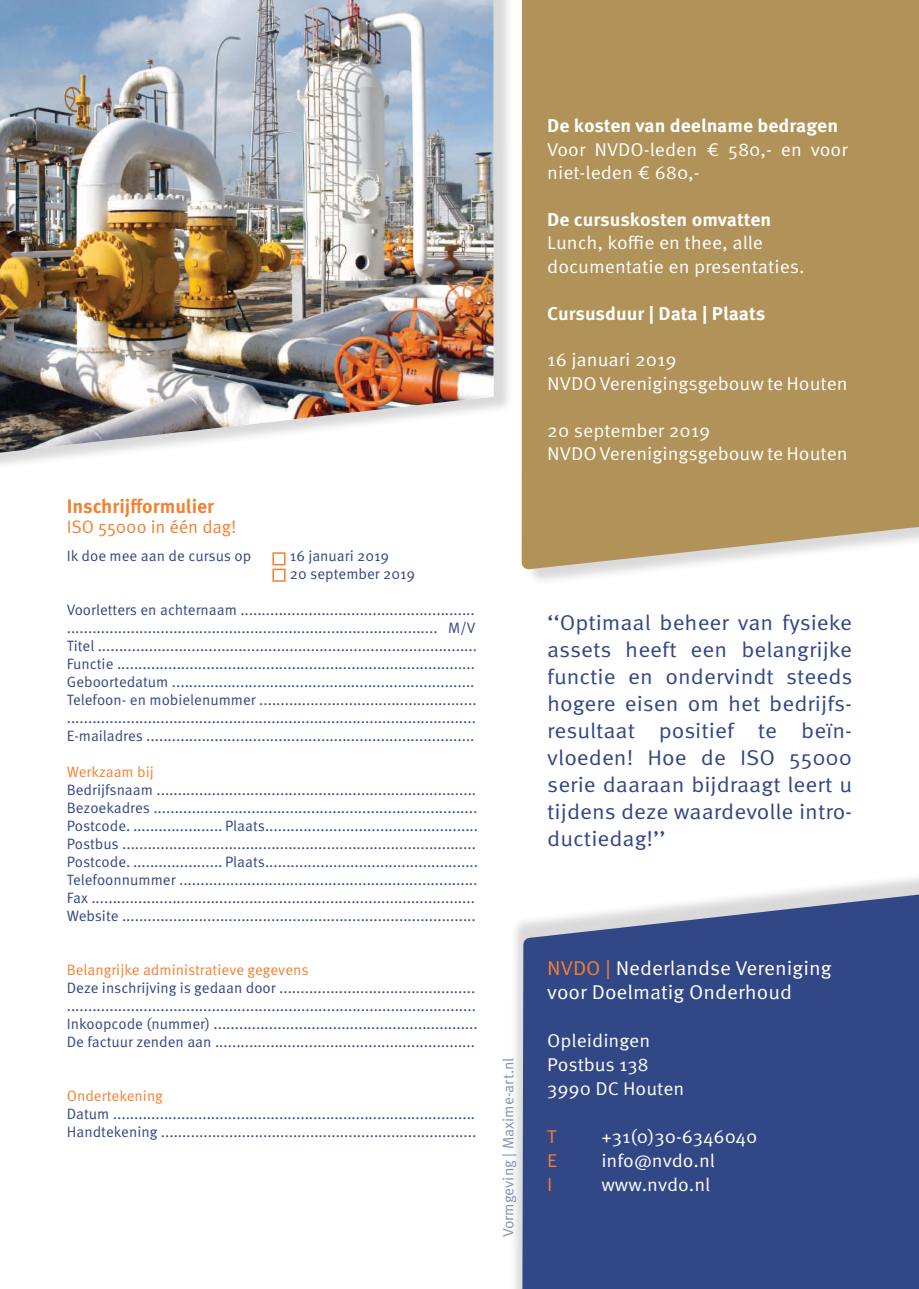
<style>
.page{position:relative;width:919px;height:1289px;background:#fff}
.page>*{position:absolute;margin:0;border:0;box-sizing:border-box;transform-origin:0 0}
.t1{font:21.3px/27px "Meta OT";color:#324786;text-align:justify;scale:1.07 1}
.t2{font:19.95px "Meta OT";color:#fff;scale:1.05 1}
.t3{font:700 19.5px "Meta OT";color:#f58032}
.t4{font:18.6px/23.4px "Meta OT";color:#fff;scale:1.05 1}
.t5{font:700 18.6px "Meta OT";color:#fff;scale:1.05 1}
.t6{font:18.6px "Meta OT";color:#f58032;scale:1.05 1}
.t7{font:18px "Meta OT";letter-spacing:-.01em;color:#f58032}
.t8{font:15px/18px "Meta OT";color:#324786}
.t9{font:15px "Meta OT";color:#f58032}
.t10{font:15px "Meta OT";letter-spacing:-.005em;color:#8490b6}
.s1{color:#f58032}
</style>
<div class="page">
<svg style="left:514px;top:878px;width:404px;height:410px;background:#475a92"></svg>
<div style="left:521px;top:0;width:397px;height:577px;background:#b19259"></div>
<div style="left:0;top:0;width:513px;height:473px;background:#231f20;opacity:.17"></div>
<img style="left:0;top:0;width:493px;height:452px">
<div style="left:272px;top:552px;width:13px;height:13px;background:#fff;border:2px solid #f58032"></div>
<div style="left:272px;top:568px;width:13px;height:13px;background:#fff;border:2px solid #f58032"></div>
<p class="t3" style="left:67px;top:494px;width:149px">Inschrijfformulier</p>
<p class="t7" style="left:67px;top:515px;width:171px">ISO 5500o in één dag!</p>
<p class="t8" style="left:67px;top:547px;width:186px">Ik doe mee aan de cursus op</p>
<p class="t8" style="left:290px;top:547px;width:101px">16 januari 2019</p>
<p class="t8" style="left:290px;top:565px;width:127px">20 september 2019</p>
<p class="t8" style="left:67px;top:601px;width:409px">Voorletters en achternaam .......................................................</p>
<p class="t8" style="left:67px;top:619px;width:410px">....................................................................................... M/V</p>
<p class="t8" style="left:67px;top:637px;width:412px">Titel .........................................................................................</p>
<p class="t8" style="left:67px;top:655px;width:410px">Functie ....................................................................................</p>
<p class="t8" style="left:67px;top:673px;width:409px">Geboortedatum .......................................................................</p>
<p class="t8" style="left:67px;top:691px;width:411px">Telefoon- en mobielenummer ...................................................</p>
<p class="t8" style="left:67px;top:709px;width:410px">................................................................................................</p>
<p class="t8" style="left:67px;top:727px;width:409px">E-mailadres .............................................................................</p>
<p class="t9" style="left:67px;top:763px;width:89px">Werkzaam bij</p>
<p class="t8" style="left:67px;top:781px;width:411px">Bedrijfsnaam ...........................................................................</p>
<p class="t8" style="left:67px;top:799px;width:412px">Bezoekadres ............................................................................</p>
<p class="t8" style="left:67px;top:817px;width:413px">Postcode. ..................... Plaats..................................................</p>
<p class="t8" style="left:67px;top:835px;width:410px">Postbus ...................................................................................</p>
<p class="t8" style="left:67px;top:853px;width:413px">Postcode. ..................... Plaats..................................................</p>
<p class="t8" style="left:67px;top:871px;width:412px">Telefoonnummer ......................................................................</p>
<p class="t8" style="left:67px;top:889px;width:409px">Fax ..........................................................................................</p>
<p class="t8" style="left:67px;top:907px;width:410px">Website ...................................................................................</p>
<p class="t9" style="left:67px;top:961px;width:243px">Belangrijke administratieve gegevens</p>
<p class="t8" style="left:67px;top:979px;width:410px">Deze inschrijving is gedaan door .............................................. ................................................................................................</p>
<p class="t8" style="left:67px;top:1015px;width:412px">Inkoopcode (nummer) ..............................................................</p>
<p class="t8" style="left:67px;top:1033px;width:410px">De factuur zenden aan .............................................................</p>
<p class="t9" style="left:67px;top:1087px;width:98px">Ondertekening</p>
<p class="t8" style="left:67px;top:1105px;width:410px">Datum .....................................................................................</p>
<p class="t8" style="left:67px;top:1123px;width:411px">Handtekening ..........................................................................</p>
<p class="t10" style="left:499px;top:1236px;width:181px;rotate:-90deg">Vormgeving | Maxime-art.nl</p>
<p class="t5" style="left:547px;top:114px;width:278px">De kosten van deelname bedragen</p>
<p class="t4" style="left:547px;top:138px;width:287px">Voor NVDO-leden € 580,- en voor niet-leden € 680,-</p>
<p class="t5" style="left:547px;top:208px;width:215px">De cursuskosten omvatten</p>
<p class="t4" style="left:547px;top:231px;width:207px">Lunch, koffie en thee, alle</p>
<p class="t4" style="left:547px;top:255px;width:246px">documentatie en presentaties.</p>
<p class="t5" style="left:547px;top:301px;width:209px">Cursusduur | Data | Plaats</p>
<p class="t4" style="left:547px;top:348px;width:124px">16 januari 2019</p>
<p class="t4" style="left:547px;top:372px;width:287px">NVDO Verenigingsgebouw te Houten</p>
<p class="t4" style="left:547px;top:418px;width:157px">20 september 2019</p>
<p class="t4" style="left:547px;top:442px;width:287px">NVDO Verenigingsgebouw te Houten</p>
<p class="t1" style="left:547px;top:609px;width:286px">‘‘Optimaal beheer van fysieke assets heeft een belangrijke functie en ondervindt steeds hogere eisen om het bedrijfs-</p>
<p class="t1" style="left:547px;top:717px;width:286px">resultaat positief te beïn&shy;vloeden! Hoe de ISO 55000 serie daaraan bijdraagt leert u tijdens deze waardevolle intro&shy;ductiedag!’’</p>
<p class="t2" style="left:547px;top:956px;width:272px"><span class="s1">NVDO |</span> Nederlandse Vereniging</p>
<p class="t2" style="left:547px;top:980px;width:235px">voor Doelmatig Onderhoud</p>
<p class="t4" style="left:547px;top:1029px;width:99px">Opleidingen</p>
<p class="t4" style="left:547px;top:1053px;width:98px">Postbus 138</p>
<p class="t4" style="left:547px;top:1077px;width:132px">3990 DC Houten</p>
<p class="t6" style="left:547px;top:1125px;width:10px">T</p>
<p class="t4" style="left:601px;top:1125px;width:150px">+31(0)30-6346040</p>
<p class="t6" style="left:547px;top:1149px;width:11px">E</p>
<p class="t4" style="left:601px;top:1149px;width:110px">info@nvdo.nl</p>
<p class="t6" style="left:547px;top:1173px;width:7px">I</p>
<p class="t4" style="left:601px;top:1173px;width:105px">www.nvdo.nl</p>
</div>
